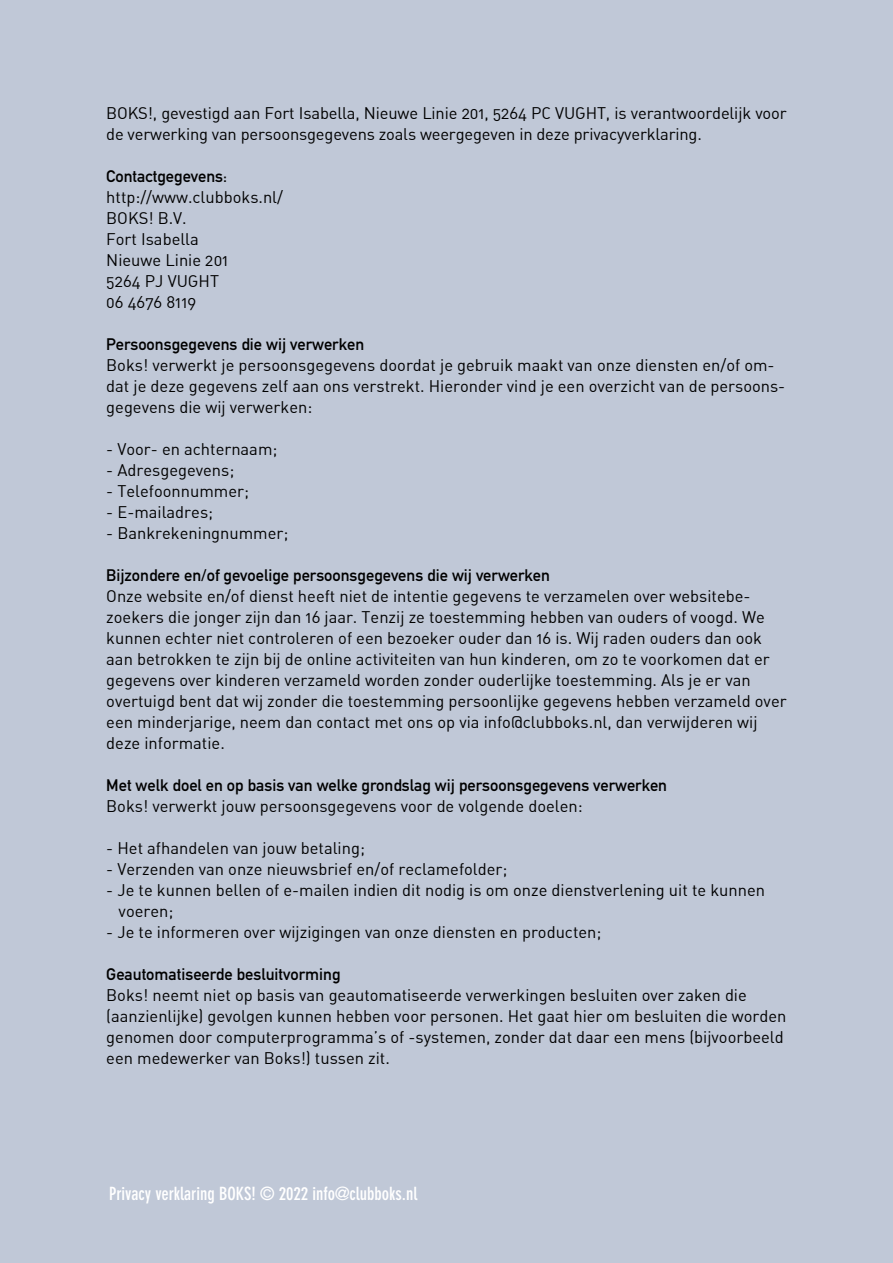
<style>
.page{position:relative;width:893px;height:1263px;background:#c0c8d7}
.page>*{position:absolute;margin:0;border:0;box-sizing:border-box;transform-origin:0 0}
.t1{font:700 condensed 18px "DIN Neuzeit Grotesk Std";color:#fff}
.t2{font:16.5px/21px "DIN Alternate";color:#000}
.t3{font:700 16.5px "DIN Alternate";color:#000}
</style>
<div class="page">
<p class="t2" style="left:106px;top:102px;width:682px">BOKS!, gevestigd aan Fort Isabella, Nieuwe Linie 201, 5264 PC VUGHT, is verantwoordelijk voor de verwerking van persoonsgegevens zoals weergegeven in deze privacyverklaring.</p>
<p class="t3" style="left:106px;top:163px;width:122px">Contactgegevens:</p>
<p class="t2" style="left:106px;top:186px;width:178px">http://www.clubboks.nl/<br>BOKS! B.V.<br>Fort Isabella<br>Nieuwe Linie 201<br>5264 PJ VUGHT<br>06 4676 8119</p>
<p class="t3" style="left:106px;top:331px;width:259px">Persoonsgegevens die wij verwerken</p>
<p class="t2" style="left:106px;top:354px;width:680px">Boks! verwerkt je persoonsgegevens doordat je gebruik maakt van onze diensten en/of om&shy;dat je deze gegevens zelf aan ons verstrekt. Hieronder vind je een overzicht van de persoons&shy;gegevens die wij verwerken:</p>
<p class="t2" style="left:106px;top:438px;width:173px">- Voor- en achternaam;</p>
<p class="t2" style="left:106px;top:459px;width:129px">- Adresgegevens;</p>
<p class="t2" style="left:106px;top:480px;width:144px">- Telefoonnummer;</p>
<p class="t2" style="left:106px;top:501px;width:108px">- E-mailadres;</p>
<p class="t2" style="left:106px;top:522px;width:184px">- Bankrekeningnummer;</p>
<p class="t3" style="left:106px;top:562px;width:445px">Bijzondere en/of gevoelige persoonsgegevens die wij verwerken</p>
<p class="t2" style="left:106px;top:585px;width:682px">Onze website en/of dienst heeft niet de intentie gegevens te verzamelen over websitebe&shy;zoekers die jonger zijn dan 16 jaar. Tenzij ze toestemming hebben van ouders of voogd. We kunnen echter niet controleren of een bezoeker ouder dan 16 is. Wij raden ouders dan ook aan betrokken te zijn bij de online activiteiten van hun kinderen, om zo te voorkomen dat er gegevens over kinderen verzameld worden zonder ouderlijke toestemming. Als je er van overtuigd bent dat wij zonder die toestemming persoonlijke gegevens hebben verzameld over een minderjarige, neem dan contact met ons op via info@clubboks.nl, dan verwijderen wij deze informatie.</p>
<p class="t3" style="left:106px;top:772px;width:562px">Met welk doel en op basis van welke grondslag wij persoonsgegevens verwerken</p>
<p class="t2" style="left:106px;top:795px;width:478px">Boks! verwerkt jouw persoonsgegevens voor de volgende doelen:</p>
<p class="t2" style="left:106px;top:837px;width:260px">- Het afhandelen van jouw betaling;</p>
<p class="t2" style="left:106px;top:858px;width:403px">- Verzenden van onze nieuwsbrief en/of reclamefolder;</p>
<p class="t2" style="left:119px;top:879px;width:648px;text-indent:-12px">- Je te kunnen bellen of e-mailen indien dit nodig is om onze dienstverlening uit te kunnen voeren;</p>
<p class="t2" style="left:106px;top:921px;width:497px">- Je te informeren over wijzigingen van onze diensten en producten;</p>
<p class="t3" style="left:106px;top:961px;width:236px">Geautomatiseerde besluitvorming</p>
<p class="t2" style="left:106px;top:984px;width:682px">Boks! neemt niet op basis van geautomatiseerde verwerkingen besluiten over zaken die (aanzienlijke) gevolgen kunnen hebben voor personen. Het gaat hier om besluiten die worden genomen door computerprogramma’s of -systemen, zonder dat daar een mens (bijvoorbeeld een medewerker van Boks!) tussen zit.</p>
<p class="t1" style="left:109px;top:1183px;width:310px">Privacy verklaring BOKS! © 2022 info@clubboks.nl</p>
</div>
